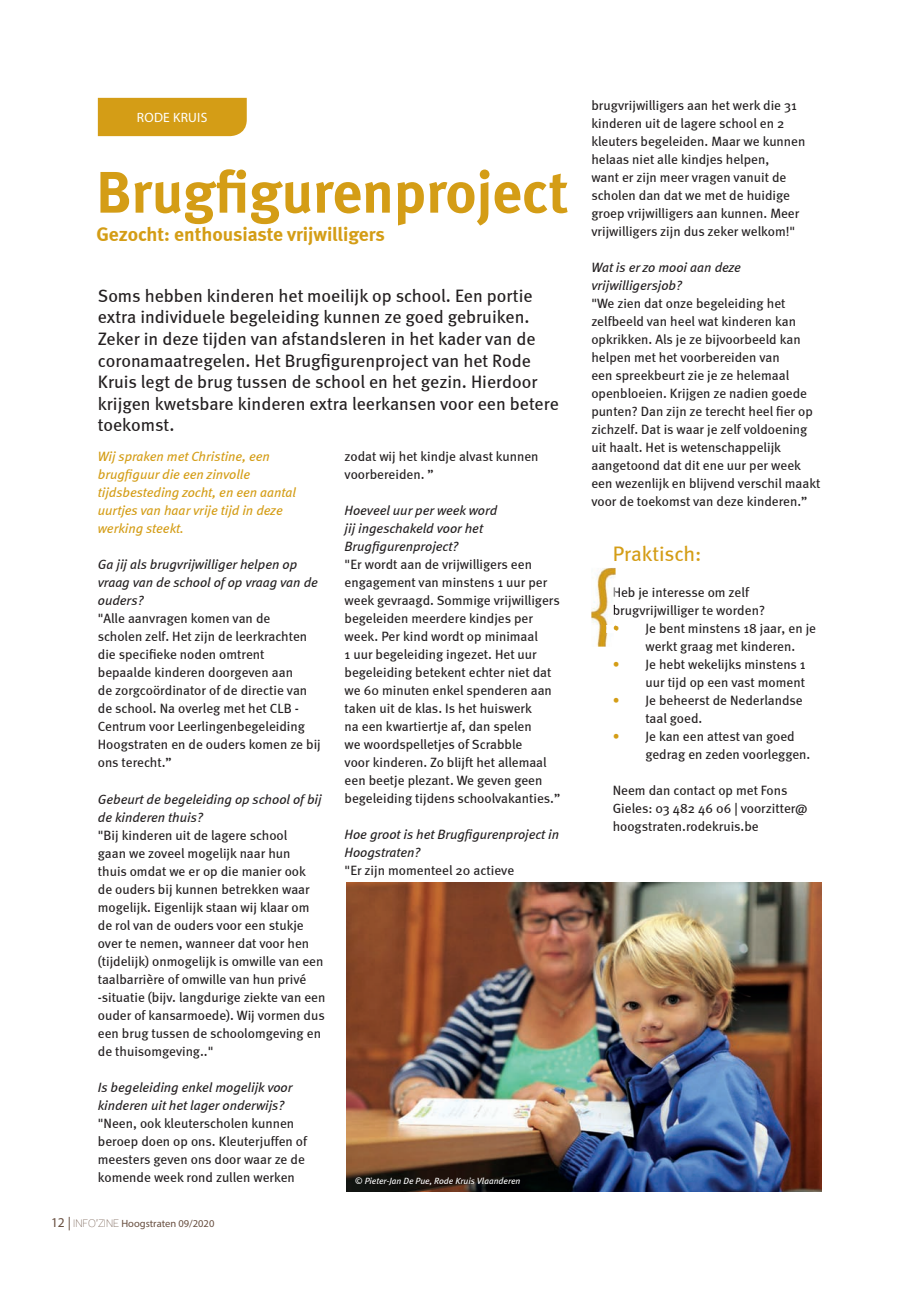
<style>
.page{position:relative;width:919px;height:1289px;background:#fff}
.page>*{position:absolute;margin:0;border:0;box-sizing:border-box;transform-origin:0 0}
.t1{font:700 58.5px "Meta";color:#d49d16}
.t2{font:21px "Meta";letter-spacing:-.005em;color:#d49d16}
.t3{font:700 19.5px "Meta";color:#d49d16}
.t4{font:18px/21.6px "Meta";color:#231f20}
.t5{font:13.5px/18px "Meta";color:#231f20}
.t6{font:italic 13.5px/18px "Meta";color:#231f20}
.t7{font:italic 13.5px/18px "Meta";color:#d49d16}
.t8{font:13.5px "Myriad Pro";letter-spacing:.02em;color:#fff}
.t9{font:10.5px "Myriad Pro";color:#674e3f}
.t10{font:italic 9px "Meta";color:#fff}
.s1{font-size:13.5px}
.s2{font-family:"Lane";font-stretch:condensed}
.s3{color:#d49d16}
</style>
<div class="page">
<div style="left:98px;top:98px;width:149px;height:38px;background:#d49d16"></div>
<img style="left:591px;top:568px;width:24px;height:78px">
<svg style="left:613px;top:586px;width:2px;height:31px"></svg>
<svg style="left:604px;top:625px;width:11px;height:7px"></svg>
<svg style="left:612px;top:640px;width:3px;height:6px"></svg>
<img style="left:346px;top:882px;width:475px;height:309px">
<p class="t8" style="left:137px;top:109px;width:72px">RODE KRUIS</p>
<h1 class="t1" style="left:96px;top:157px;width:473px">Brugfigurenproject</h1>
<h3 class="t3" style="left:96px;top:223px;width:290px">Gezocht: enthousiaste vrijwilligers</h3>
<p class="t4" style="left:98px;top:284px;width:462px">Soms hebben kinderen het moeilijk op school. Een portie extra individuele begeleiding kunnen ze goed gebruiken.<br>Zeker in deze tijden van afstandsleren in het kader van de coronamaatregelen. Het Brugfigurenproject van het Rode Kruis legt de brug tussen de school en het gezin. Hierdoor krijgen kwetsbare kinderen extra leerkansen voor een betere toekomst.</p>
<p class="t7" style="left:98px;top:447px;width:200px">Wij spraken met Christine, een brugfiguur die een zinvolle tijdsbesteding zocht, en een aantal uurtjes van haar vrije tijd in deze werking steekt.</p>
<p class="t6" style="left:98px;top:555px;width:222px">Ga jij als brugvrijwilliger helpen op vraag van de school of op vraag van de ouders?</p>
<p class="t5" style="left:98px;top:609px;width:224px">"Alle aanvragen komen van de<br>scholen zelf. Het zijn de leerkrachten die specifieke noden omtrent bepaalde kinderen doorgeven aan<br>de zorgcoördinator of de directie van de school. Na overleg met het CLB -<br>Centrum voor Leerlingenbegeleiding<br>Hoogstraten en de ouders komen ze bij ons terecht.”</p>
<p class="t6" style="left:98px;top:789px;width:225px">Gebeurt de begeleiding op school of bij de kinderen thuis?</p>
<p class="t5" style="left:98px;top:825px;width:229px">"Bij kinderen uit de lagere school<br>gaan we zoveel mogelijk naar hun<br>thuis omdat we er op die manier ook<br>de ouders bij kunnen betrekken waar mogelijk. Eigenlijk staan wij klaar om de rol van de ouders voor een stukje over te nemen, wanneer dat voor hen (tijdelijk) onmogelijk is omwille van een taalbarrière of omwille van hun privé -situatie (bijv. langdurige ziekte van een ouder of kansarmoede). Wij vormen dus een brug tussen de schoolomgeving en de thuisomgeving.."</p>
<p class="t6" style="left:98px;top:1077px;width:196px">Is begeleiding enkel mogelijk voor kinderen uit het lager onderwijs?</p>
<p class="t5" style="left:98px;top:1113px;width:211px">"Neen, ook kleuterscholen kunnen beroep doen op ons. Kleuterjuffen of meesters geven ons door waar ze de komende week rond zullen werken</p>
<p class="t9" style="left:51px;top:1217px;width:165px"><span class="s1">12 |</span> <span class="s2">INFO’ZINE</span> Hoogstraten 09/2020</p>
<p class="t5" style="left:344px;top:447px;width:195px">zodat wij het kindje alvast kunnen voorbereiden. ”</p>
<p class="t6" style="left:344px;top:501px;width:154px">Hoeveel uur per week word jij ingeschakeld voor het<br>Brugfigurenproject?</p>
<p class="t5" style="left:344px;top:555px;width:217px">"Er wordt aan de vrijwilligers een engagement van minstens 1 uur per week gevraagd. Sommige vrijwilligers begeleiden meerdere kindjes per week. Per kind wordt op minimaal<br>1 uur begeleiding ingezet. Het uur begeleiding betekent echter niet dat we 60 minuten enkel spenderen aan taken uit de klas. Is het huiswerk<br>na een kwartiertje af, dan spelen<br>we woordspelletjes of Scrabble<br>voor kinderen. Zo blijft het allemaal een beetje plezant. We geven geen begeleiding tijdens schoolvakanties.”</p>
<p class="t6" style="left:344px;top:825px;width:216px">Hoe groot is het Brugfigurenproject in<br>Hoogstraten?</p>
<p class="t5" style="left:344px;top:861px;width:171px">"Er zijn momenteel 20 actieve</p>
<p class="t10" style="left:355px;top:1175px;width:167px">© Pieter-Jan De Pue, Rode Kruis Vlaanderen</p>
<p class="t5" style="left:591px;top:96px;width:215px">brugvrijwilligers aan het werk die 31 kinderen uit de lagere school en 2 kleuters begeleiden. Maar we kunnen helaas niet alle kindjes helpen,<br>want er zijn meer vragen vanuit de scholen dan dat we met de huidige groep vrijwilligers aan kunnen. Meer vrijwilligers zijn dus zeker welkom!"</p>
<p class="t6" style="left:591px;top:258px;width:151px">Wat is er zo mooi aan deze vrijwilligersjob?</p>
<p class="t5" style="left:591px;top:294px;width:231px">"We zien dat onze begeleiding het zelfbeeld van heel wat kinderen kan opkrikken. Als je ze bijvoorbeeld kan helpen met het voorbereiden van<br>een spreekbeurt zie je ze helemaal openbloeien. Krijgen ze nadien goede punten? Dan zijn ze terecht heel fier op zichzelf. Dat is waar je zelf voldoening uit haalt. Het is wetenschappelijk aangetoond dat dit ene uur per week een wezenlijk en blijvend verschil maakt voor de toekomst van deze kinderen.”</p>
<h2 class="t2" style="left:612px;top:541px;width:90px">Praktisch:</h2>
<p class="t5" style="left:612px;top:583px;width:154px">Heb je interesse om zelf brugvrijwilliger te worden?</p>
<p class="t5" style="left:645px;top:619px;width:172px;text-indent:-33px"><span class="s3">•</span> Je bent minstens 18 jaar, en je werkt graag met kinderen.</p>
<p class="t5" style="left:612px;top:654px;width:194px;text-align:right"><span class="s3">•</span> Je hebt wekelijks minstens 1 uur tijd op een vast moment</p>
<p class="t5" style="left:645px;top:690px;width:159px;text-indent:-33px"><span class="s3">•</span> Je beheerst de Nederlandse taal goed.</p>
<p class="t5" style="left:645px;top:726px;width:166px;text-indent:-33px"><span class="s3">•</span> Je kan een attest van goed gedrag en zeden voorleggen.</p>
<p class="t5" style="left:612px;top:780px;width:196px">Neem dan contact op met Fons<br>Gieles: 03 482 46 06 | voorzitter@ hoogstraten.rodekruis.be</p>
</div>
